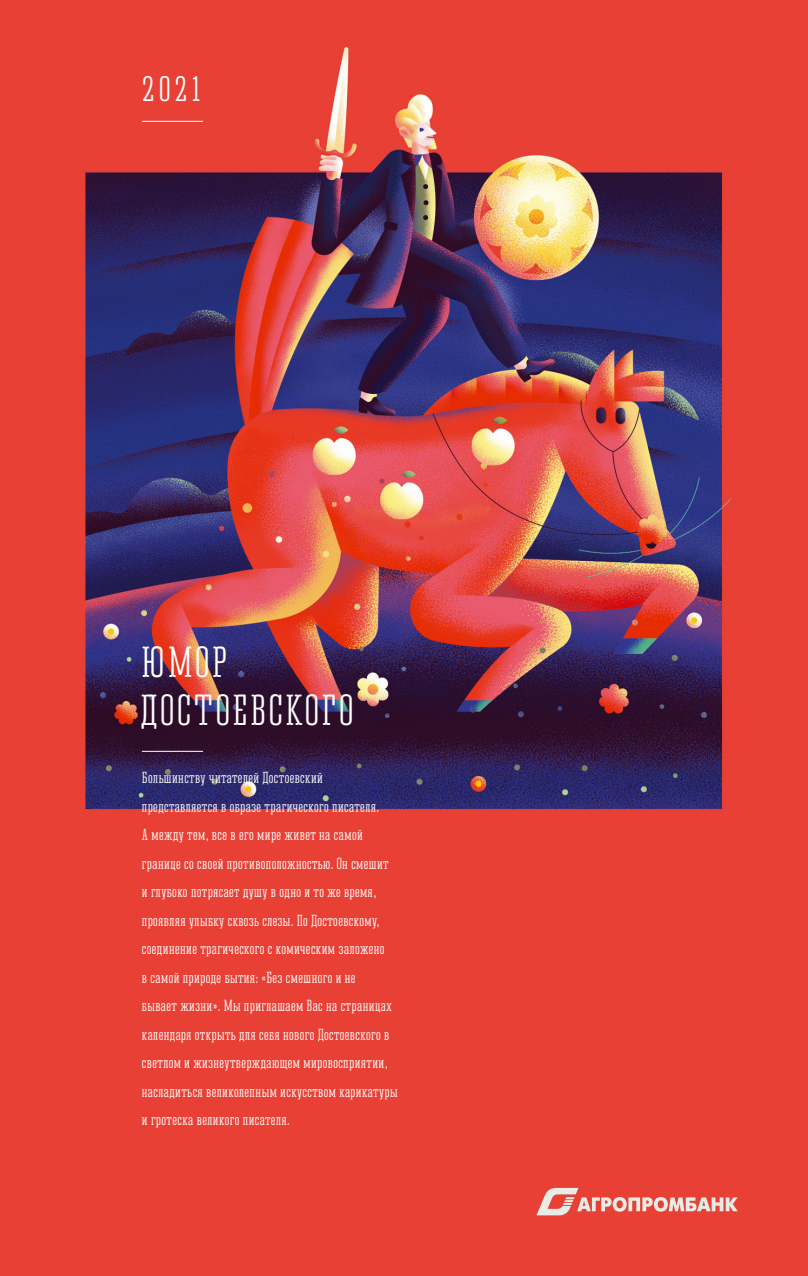
<style>
.page{position:relative;width:808px;height:1276px;background:#fff}
.page>*{position:absolute;margin:0;border:0;box-sizing:border-box;transform-origin:0 0}
.t1{font:40.65px/48px "Corki Tuscan Rounded";letter-spacing:.075em;color:#fff}
.t2{font:33px "Corki Tuscan Rounded";color:#fff}
.t3{font:15px/28.5px "Corki Tuscan Rounded";letter-spacing:.025em;color:#fff}
</style>
<div class="page">
<img style="left:0;top:0;width:808px;height:1276px">
<hr style="left:142px;top:751px;width:61px;height:1px;background:#fff">
<hr style="left:142px;top:121px;width:61px;height:1px;background:#fff">
<svg style="left:536px;top:1188px;width:202px;height:27px"></svg>
<h2 class="t2" style="left:142px;top:70px;width:61px">2021</h2>
<h1 class="t1" style="left:140px;top:638px;width:214px">ЮМОР<br>ДОСТОЕВСКОГО</h1>
<p class="t3" style="left:142px;top:763px;width:257px">Большинству читателей Достоевский представляется в образе трагического писателя.<br>А между тем, все в его мире живет на самой границе со своей противоположностью. Он смешит и глубоко потрясает душу в одно и то же время, проявляя улыбку сквозь слезы. По Достоевскому, соединение трагического с комическим заложено<br>в самой природе бытия: «Без смешного и не<br>бывает жизни». Мы приглашаем Вас на страницах календаря открыть для себя нового Достоевского в светлом и жизнеутверждающем мировосприятии, насладиться великолепным искусством карикатуры и гротеска великого писателя.</p>
</div>
